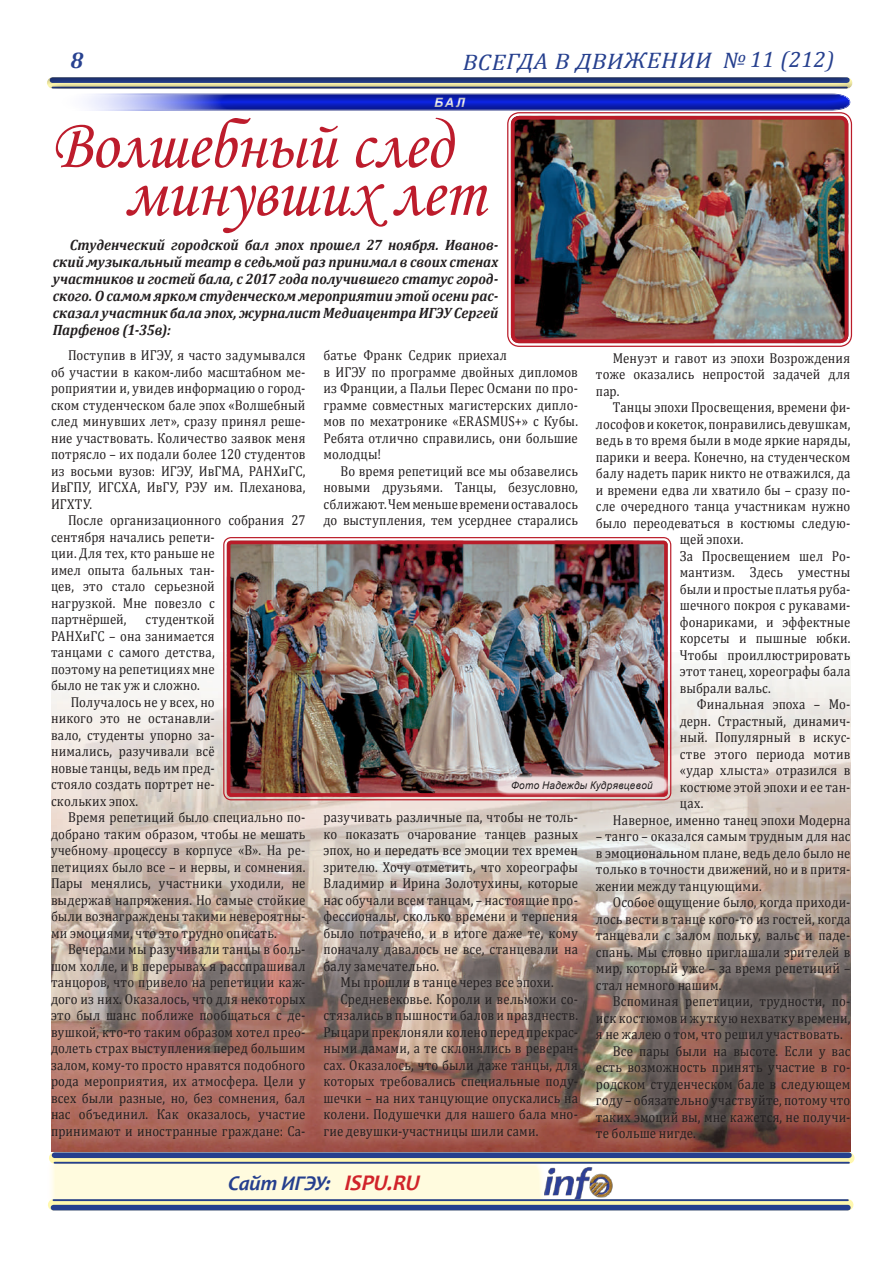
<style>
.page{position:relative;width:893px;height:1263px;background:#fff}
.page>*{position:absolute;margin:0;border:0;box-sizing:border-box;transform-origin:0 0}
.t1{font:71.25px "Monotype Corsiva";letter-spacing:-.01em;color:#bd1c2c;scale:.94 1}
.t2{font:italic 22.5px "Cambria";color:#253f8e;scale:1.09 1}
.t3{font:italic 700 21px "Candara";color:#253f8e}
.t4{font:italic 700 15px/17px "Cambria";letter-spacing:-.005em;color:#231f20;text-align:justify;scale:.93 1}
.t5{font:14.4px/16.5px "Cambria";letter-spacing:.01em;color:#231f20;text-align:justify;scale:.89 1}
.t6{font:italic 700 12.9px "Arial";color:#fff}
.t7{font:italic 10.5px "Arial";letter-spacing:.03em;color:#231f20;scale:.95 1}
.s1{font-size:22.5px;color:#d1232a}
</style>
<div class="page">
<div style="left:3px;top:33px;width:890px;height:101px;background:#231f20;opacity:.5"></div>
<img style="left:511px;top:116px;width:337px;height:222px">
<div style="left:511px;top:116px;width:337px;height:227px;border:4px solid #ba1c29;border-radius:7px"></div>
<div style="left:39px;top:338px;width:854px;height:888px;background:#fff;opacity:.75"></div>
<div style="left:47px;top:1157px;width:501px;height:51px;background:#fffbde"></div>
<svg style="left:53px;top:1201px;width:795px;height:4px;background:#f1ecab"></svg>
<hr style="left:53px;top:1199px;width:795px;height:2px;background:#253f8e">
<div style="left:53px;top:1205px;width:795px;height:5px;background:#253f8e"></div>
<svg style="left:55px;top:1158px;width:794px;height:4px;background:#f1ecab"></svg>
<hr style="left:55px;top:1162px;width:794px;height:2px;background:#253f8e">
<div style="left:55px;top:1152px;width:794px;height:6px;background:#253f8e"></div>
<div style="left:50px;top:81px;width:801px;height:32px;background:#231f20;opacity:.5"></div>
<img style="left:227px;top:541px;width:441px;height:256px">
<div style="left:223px;top:537px;width:448px;height:263px;border:1px solid #ba1c29;border-radius:7px"></div>
<div style="left:227px;top:541px;width:441px;height:256px;border:4px solid #ba1c29;border-radius:3px"></div>
<svg style="left:494px;top:773px;width:176px;height:24px;background:#d7b1b3"></svg>
<svg style="left:71px;top:52px;width:13px;height:16px"></svg>
<h2 class="t2" style="left:462px;top:48px;width:342px;rotate:-1deg">ВСЕГДА В ДВИЖЕНИИ № 11 (212)</h2>
<p class="t6" style="left:434px;top:94px;width:32px">БАЛ</p>
<h1 class="t1" style="left:51px;top:102px;width:428px">Волшебный след</h1>
<h1 class="t1" style="left:124px;top:150px;width:385px">минувших лет</h1>
<p class="t4" style="left:53px;top:236px;width:481px;text-indent:17px">Студенческий городской бал эпох прошел 27 ноября. Иванов&shy;ский музыкальный театр в седьмой раз принимал в своих стенах участников и гостей бала, с 2017 года получившего статус город&shy;ского. О самом ярком студенческом мероприятии этой осени рас&shy;сказал участник бала эпох, журналист Медиацентра ИГЭУ Сергей Парфенов (1-35в):</p>
<p class="t5" style="left:51px;top:347px;width:287px;text-indent:17px">Поступив в ИГЭУ, я часто задумывался об участии в каком-либо масштабном ме&shy;роприятии и, увидев информацию о город&shy;ском студенческом бале эпох «Волшебный след минувших лет», сразу принял реше&shy;ние участвовать. Количество заявок меня потрясло – их подали более 120 студентов из восьми вузов: ИГЭУ, ИвГМА, РАНХиГС, ИвГПУ, ИГСХА, ИвГУ, РЭУ им. Плеханова, ИГХТУ.</p>
<p class="t5" style="left:51px;top:512px;width:287px;text-align:left;text-indent:17px">После организационного собрания 27 сентября начались репети-<br>ции. Для тех, кто раньше не<br>имел опыта бальных тан-<br>цев, это стало серьезной<br>нагрузкой. Мне повезло с<br>партнёршей,</p>
<p class="t5" style="left:51px;top:611px;width:185px;text-indent:95px">студенткой РАНХиГС – она занимается танцами с самого детства, поэтому на репетициях мне было не так уж и сложно.</p>
<p class="t5" style="left:51px;top:693px;width:185px;text-indent:20px">Получалось не у всех, но никого это не останавли&shy;вало, студенты упорно за&shy;нимались, разучивали всё новые танцы, ведь им пред&shy;стояло создать портрет не&shy;скольких эпох.</p>
<p class="t5" style="left:51px;top:809px;width:287px;text-indent:17px">Время репетиций было специально по&shy;добрано таким образом, чтобы не мешать учебному процессу в корпусе «В». На ре&shy;петициях было все – и нервы, и сомнения.<br>Пары менялись, участники уходили, не выдержав напряжения. Но самые стойкие были вознаграждены такими невероятны&shy;ми эмоциями, что это трудно описать.</p>
<p class="t5" style="left:51px;top:941px;width:287px;text-indent:17px">Вечерами мы разучивали танцы в боль&shy;шом холле, и в перерывах я расспрашивал танцоров, что привело на репетиции каж&shy;дого из них. Оказалось, что для некоторых это был шанс поближе пообщаться с де&shy;вушкой, кто-то таким образом хотел прео&shy;долеть страх выступления перед большим залом, кому-то просто нравятся подобного рода мероприятия, их атмосфера. Цели у всех были разные, но, без сомнения, бал нас объединил. Как оказалось, участие принимают и иностранные граждане: Са-</p>
<p class="t5" style="left:323px;top:347px;width:287px;text-align:left">батье Франк Седрик приехал<br>в ИГЭУ по программе двойных дипломов из Франции, а Пальи Перес Османи по про&shy;грамме совместных магистерских дипло&shy;мов по мехатронике «ERASMUS+» с Кубы.<br>Ребята отлично справились, они большие молодцы!</p>
<p class="t5" style="left:323px;top:462px;width:287px;text-indent:17px">Во время репетиций все мы обзавелись новыми друзьями. Танцы, безусловно, сближают. Чем меньше времени оставалось до выступления, тем усерднее старались</p>
<p class="t5" style="left:596px;top:349px;width:287px;text-indent:17px">Менуэт и гавот из эпохи Возрождения тоже оказались непростой задачей для пар.</p>
<p class="t5" style="left:613px;top:399px;width:268px">Танцы эпохи Просвещения, времени фи-</p>
<p class="t5" style="left:596px;top:415px;width:287px">лософов и кокеток, понравились девушкам,</p>
<p class="t5" style="left:596px;top:432px;width:287px">ведь в то время были в моде яркие наряды,</p>
<p class="t5" style="left:596px;top:448px;width:287px">парики и веера. Конечно, на студенческом</p>
<p class="t5" style="left:596px;top:465px;width:287px">балу надеть парик никто не отважился, да</p>
<p class="t5" style="left:596px;top:481px;width:287px">и времени едва ли хватило бы – сразу по-</p>
<p class="t5" style="left:596px;top:498px;width:287px">сле очередного танца участникам нужно</p>
<p class="t5" style="left:596px;top:514px;width:287px">было переодеваться в костюмы следую-</p>
<p class="t5" style="left:680px;top:531px;width:73px">щей эпохи.</p>
<p class="t5" style="left:680px;top:547px;width:193px">За Просвещением шел Ро-</p>
<p class="t5" style="left:680px;top:564px;width:193px">мантизм. Здесь уместны</p>
<p class="t5" style="left:680px;top:580px;width:193px">были и простые платья руба-</p>
<p class="t5" style="left:680px;top:597px;width:193px">шечного покроя с рукавами-</p>
<p class="t5" style="left:680px;top:613px;width:193px">фонариками, и эффектные</p>
<p class="t5" style="left:680px;top:630px;width:193px">корсеты и пышные юбки.</p>
<p class="t5" style="left:680px;top:646px;width:193px">Чтобы проиллюстрировать</p>
<p class="t5" style="left:680px;top:663px;width:193px">этот танец, хореографы бала</p>
<p class="t5" style="left:680px;top:679px;width:104px">выбрали вальс.</p>
<p class="t5" style="left:697px;top:696px;width:174px">Финальная эпоха – Мо-</p>
<p class="t5" style="left:680px;top:712px;width:193px">дерн. Страстный, динамич-</p>
<p class="t5" style="left:680px;top:729px;width:193px">ный. Популярный в искус-</p>
<p class="t5" style="left:680px;top:745px;width:193px">стве этого периода мотив</p>
<p class="t5" style="left:680px;top:762px;width:193px">«удар хлыста» отразился в</p>
<p class="t5" style="left:680px;top:778px;width:193px">костюме этой эпохи и ее тан-</p>
<p class="t5" style="left:680px;top:795px;width:28px">цах.</p>
<p class="t5" style="left:613px;top:811px;width:268px">Наверное, именно танец эпохи Модерна</p>
<p class="t5" style="left:596px;top:828px;width:287px">– танго – оказался самым трудным для нас в эмоциональном плане, ведь дело было не только в точности движений, но и в притя&shy;жении между танцующими.</p>
<p class="t5" style="left:596px;top:894px;width:287px;text-indent:17px">Особое ощущение было, когда приходи&shy;лось вести в танце кого-то из гостей, когда танцевали с залом польку, вальс и паде&shy;спань. Мы словно приглашали зрителей в мир, который уже – за время репетиций – стал немного нашим.</p>
<p class="t5" style="left:613px;top:993px;width:268px">Вспоминая репетиции, трудности, по-</p>
<p class="t5" style="left:596px;top:1009px;width:287px">иск костюмов и жуткую нехватку времени,</p>
<p class="t5" style="left:596px;top:1026px;width:279px">я не жалею о том, что решил участвовать.</p>
<p class="t5" style="left:613px;top:1042px;width:268px">Все пары были на высоте. Если у вас</p>
<p class="t5" style="left:596px;top:1059px;width:287px">есть возможность принять участие в го-</p>
<p class="t5" style="left:596px;top:1075px;width:287px">родском студенческом бале в следующем</p>
<p class="t5" style="left:596px;top:1092px;width:287px">году – обязательно участвуйте, потому что</p>
<p class="t5" style="left:596px;top:1108px;width:287px">таких эмоций вы, мне кажется, не получи-</p>
<p class="t5" style="left:596px;top:1125px;width:114px">те больше нигде.</p>
<p class="t7" style="left:511px;top:778px;width:151px">Фото Надежды Кудрявцевой</p>
<p class="t5" style="left:323px;top:809px;width:287px">разучивать различные па, чтобы не толь-</p>
<p class="t5" style="left:323px;top:825px;width:287px">ко показать очарование танцев разных</p>
<p class="t5" style="left:323px;top:842px;width:287px">эпох, но и передать все эмоции тех времен</p>
<p class="t5" style="left:323px;top:858px;width:287px">зрителю. Хочу отметить, что хореографы</p>
<p class="t5" style="left:323px;top:875px;width:287px">Владимир и Ирина Золотухины, которые</p>
<p class="t5" style="left:323px;top:891px;width:287px">нас обучали всем танцам, – настоящие про-</p>
<p class="t5" style="left:323px;top:908px;width:287px">фессионалы, сколько времени и терпения</p>
<p class="t5" style="left:323px;top:924px;width:287px">было потрачено, и в итоге даже те, кому</p>
<p class="t5" style="left:323px;top:941px;width:287px">поначалу давалось не все, станцевали на</p>
<p class="t5" style="left:323px;top:957px;width:132px">балу замечательно.</p>
<p class="t5" style="left:340px;top:974px;width:241px">Мы прошли в танце через все эпохи.</p>
<p class="t5" style="left:340px;top:990px;width:268px">Средневековье. Короли и вельможи со-</p>
<p class="t5" style="left:323px;top:1007px;width:287px">стязались в пышности балов и празднеств.</p>
<p class="t5" style="left:323px;top:1023px;width:287px">Рыцари преклоняли колено перед прекрас-</p>
<p class="t5" style="left:323px;top:1040px;width:287px">ными дамами, а те склонялись в реверан-</p>
<p class="t5" style="left:323px;top:1056px;width:287px">сах. Оказалось, что были даже танцы, для</p>
<p class="t5" style="left:323px;top:1073px;width:287px">которых требовались специальные поду-</p>
<p class="t5" style="left:323px;top:1089px;width:287px">шечки – на них танцующие опускались на</p>
<p class="t5" style="left:323px;top:1106px;width:287px">колени. Подушечки для нашего бала мно-</p>
<p class="t5" style="left:323px;top:1122px;width:243px">гие девушки-участницы шили сами.</p>
<h3 class="t3" style="left:228px;top:1170px;width:196px">Сайт ИГЭУ: <span class="s1">ISPU.RU</span></h3>
</div>
